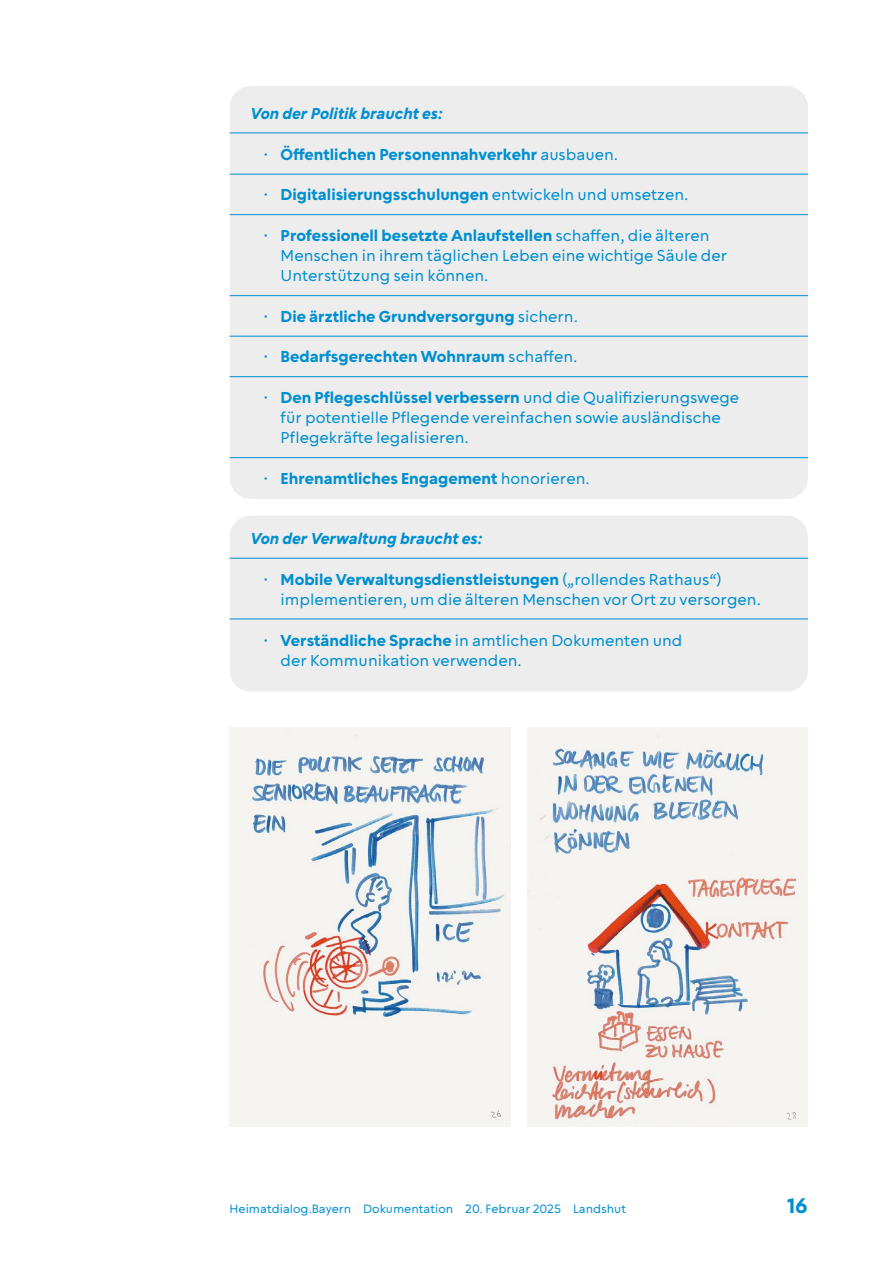
<style>
.page{position:relative;width:893px;height:1263px;background:#fff}
.page>*{position:absolute;margin:0;border:0;box-sizing:border-box;transform-origin:0 0}
.t1{font:800 21px "Chesna Grotesk";color:#008fcf}
.t2{font:15.75px/20.2px "Chesna Grotesk";color:#008fcf}
.t3{font:800 15.75px "Chesna Grotesk";color:#008fcf}
.t4{font:italic 800 15.75px "Chesna Grotesk";color:#008fcf}
.t5{font:12px "Chesna Grotesk";color:#008fcf}
.s1{font-weight:400}
.s2{font-weight:800}
</style>
<div class="page">
<div style="left:230px;top:86px;width:578px;height:413px;background:#ededed;border-radius:21px"></div>
<hr style="left:230px;top:133px;width:578px;height:1px;background:#008fcf">
<hr style="left:230px;top:174px;width:578px;height:1px;background:#008fcf">
<hr style="left:230px;top:214px;width:578px;height:1px;background:#008fcf">
<hr style="left:230px;top:295px;width:578px;height:1px;background:#008fcf">
<hr style="left:230px;top:336px;width:578px;height:1px;background:#008fcf">
<hr style="left:230px;top:376px;width:578px;height:1px;background:#008fcf">
<hr style="left:230px;top:457px;width:578px;height:1px;background:#008fcf">
<div style="left:230px;top:516px;width:578px;height:176px;background:#ededed;border-radius:21px"></div>
<hr style="left:230px;top:558px;width:578px;height:1px;background:#008fcf">
<hr style="left:230px;top:619px;width:578px;height:1px;background:#008fcf">
<img style="left:230px;top:727px;width:280px;height:400px">
<img style="left:527px;top:727px;width:281px;height:400px">
<p class="t4" style="left:251px;top:103px;width:194px">Von der Politik braucht es:</p>
<p class="t3" style="left:264px;top:144px;width:356px"><span class="s1">•</span> Öffentlichen Personennahverkehr <span class="s1">ausbauen.</span></p>
<p class="t3" style="left:264px;top:184px;width:426px"><span class="s1">•</span> Digitalisierungsschulungen <span class="s1">entwickeln und umsetzen.</span></p>
<p class="t2" style="left:281px;top:225px;width:448px;text-indent:-17px">• <span class="s2">Professionell besetzte Anlaufstellen</span> schaffen, die älteren<br>Menschen in ihrem täglichen Leben eine wichtige Säule der<br>Unterstützung sein können.</p>
<p class="t3" style="left:264px;top:306px;width:316px"><span class="s1">•</span> Die ärztliche Grundversorgung <span class="s1">sichern.</span></p>
<p class="t3" style="left:264px;top:346px;width:315px"><span class="s1">•</span> Bedarfsgerechten Wohnraum <span class="s1">schaffen.</span></p>
<p class="t2" style="left:281px;top:387px;width:460px;text-indent:-17px">• <span class="s2">Den Pflegeschlüssel verbessern</span> und die Qualifizierungswege für potentielle Pflegende vereinfachen sowie ausländische<br>Pflegekräfte legalisieren.</p>
<p class="t3" style="left:264px;top:468px;width:328px"><span class="s1">•</span> Ehrenamtliches Engagement <span class="s1">honorieren.</span></p>
<p class="t4" style="left:251px;top:529px;width:233px">Von der Verwaltung braucht es:</p>
<p class="t2" style="left:281px;top:569px;width:482px;text-indent:-17px">• <span class="s2">Mobile Verwaltungsdienstleistungen</span> („rollendes Rathaus“) implementieren, um die älteren Menschen vor Ort zu versorgen.</p>
<p class="t2" style="left:281px;top:630px;width:403px;text-indent:-17px">• <span class="s2">Verständliche Sprache</span> in amtlichen Dokumenten und der Kommunikation verwenden.</p>
<p class="t5" style="left:230px;top:1201px;width:398px">Heimatdialog.Bayern Dokumentation 20. Februar 2025 Landshut</p>
<h1 class="t1" style="left:787px;top:1192px;width:22px">16</h1>
</div>
